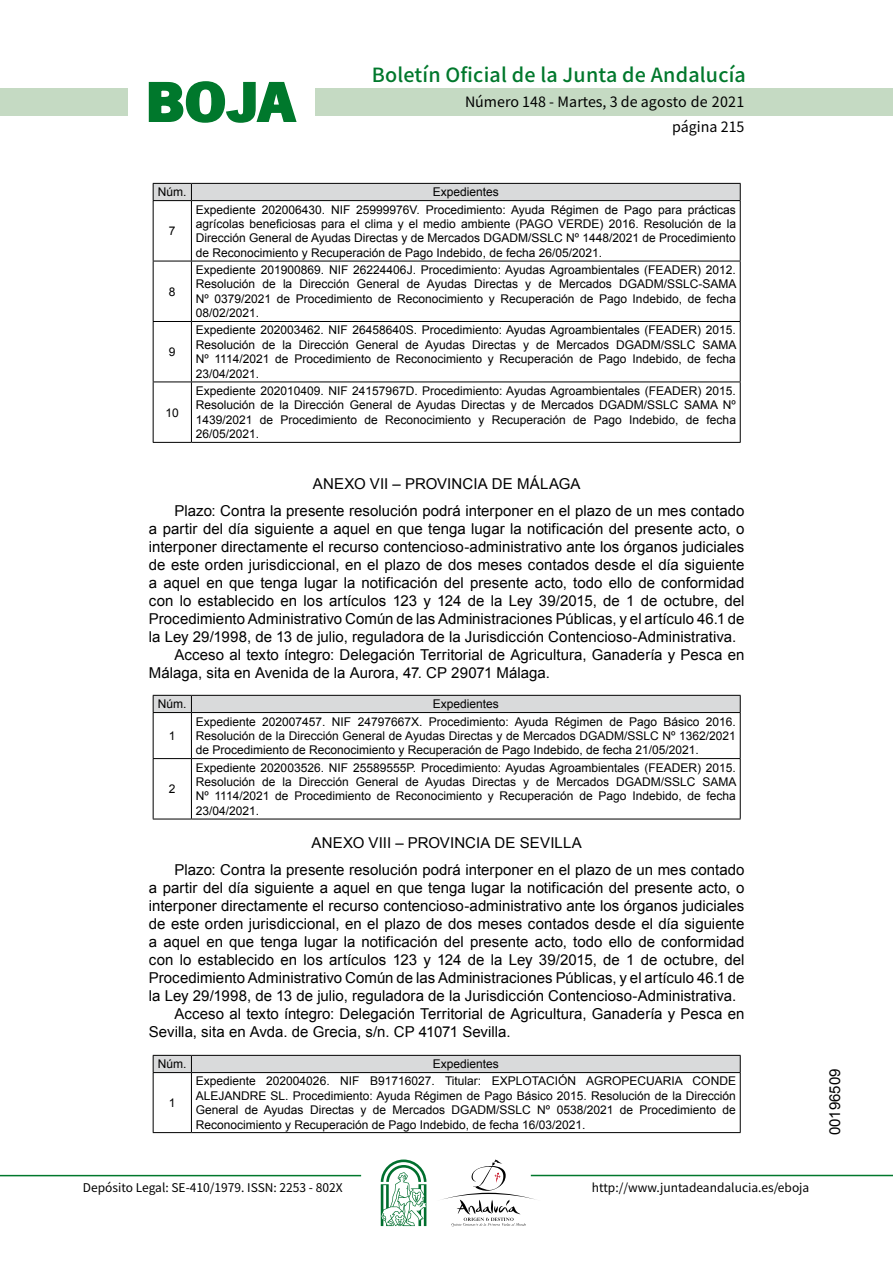
<style>
.page{position:relative;width:893px;height:1263px;background:#fff}
.page>*{position:absolute;margin:0;border:0;box-sizing:border-box;transform-origin:0 0}
.t1{font:700 57.75px "News Got T";color:#00782c;scale:1.14 1}
.t2{font:500 19.5px "Noto Sans HK";letter-spacing:.01em;color:#00782c}
.t3{font:15px/26.5px "Arial";color:#000}
.t4{font:14.25px/24.5px "Noto Sans HK";color:#000;text-align:right}
.t5{font:12px/14.4px "Arial";color:#000;text-align:justify}
.t6{font:12px "Noto Sans HK";color:#000}
</style>
<div class="page">
<div style="left:315px;top:88px;width:577px;height:28px;background:#c5dac3"></div>
<div style="left:0;top:88px;width:128px;height:28px;background:#c5dac3"></div>
<hr style="left:0;top:1175px;width:361px;height:1px;background:#00782c">
<hr style="left:531px;top:1175px;width:361px;height:1px;background:#00782c">
<svg style="left:148px;top:81px;width:149px;height:42px"></svg>
<svg style="left:442px;top:1159px;width:100px;height:67px"></svg>
<svg style="left:381px;top:1160px;width:45px;height:66px"></svg>
<div style="left:153px;top:183px;width:587px;height:17px;background:#d9dadb"></div>
<hr style="left:153px;top:200px;width:38px;height:1px;background:#000">
<hr style="left:153px;top:201px;width:1px;height:60px;background:#000">
<hr style="left:191px;top:200px;width:549px;height:1px;background:#000">
<hr style="left:191px;top:201px;width:1px;height:60px;background:#000">
<hr style="left:739px;top:201px;width:1px;height:60px;background:#000">
<hr style="left:153px;top:261px;width:38px;height:1px;background:#000">
<hr style="left:153px;top:261px;width:1px;height:60px;background:#000">
<hr style="left:191px;top:261px;width:549px;height:1px;background:#000">
<hr style="left:191px;top:261px;width:1px;height:60px;background:#000">
<hr style="left:739px;top:261px;width:1px;height:60px;background:#000">
<hr style="left:153px;top:321px;width:38px;height:1px;background:#000">
<hr style="left:153px;top:322px;width:1px;height:60px;background:#000">
<hr style="left:191px;top:321px;width:549px;height:1px;background:#000">
<hr style="left:191px;top:322px;width:1px;height:60px;background:#000">
<hr style="left:739px;top:322px;width:1px;height:60px;background:#000">
<hr style="left:153px;top:382px;width:38px;height:1px;background:#000">
<hr style="left:153px;top:382px;width:1px;height:60px;background:#000">
<hr style="left:191px;top:382px;width:549px;height:1px;background:#000">
<hr style="left:191px;top:382px;width:1px;height:60px;background:#000">
<hr style="left:739px;top:382px;width:1px;height:60px;background:#000">
<hr style="left:153px;top:442px;width:38px;height:1px;background:#000">
<hr style="left:191px;top:442px;width:549px;height:1px;background:#000">
<div style="left:153px;top:695px;width:587px;height:17px;background:#d9dadb"></div>
<hr style="left:153px;top:712px;width:38px;height:1px;background:#000">
<hr style="left:153px;top:713px;width:1px;height:45px;background:#000">
<hr style="left:191px;top:712px;width:549px;height:1px;background:#000">
<hr style="left:191px;top:713px;width:1px;height:45px;background:#000">
<hr style="left:739px;top:713px;width:1px;height:45px;background:#000">
<hr style="left:153px;top:758px;width:38px;height:1px;background:#000">
<hr style="left:153px;top:759px;width:1px;height:60px;background:#000">
<hr style="left:191px;top:758px;width:549px;height:1px;background:#000">
<hr style="left:191px;top:759px;width:1px;height:60px;background:#000">
<hr style="left:739px;top:759px;width:1px;height:60px;background:#000">
<hr style="left:153px;top:819px;width:38px;height:1px;background:#000">
<hr style="left:191px;top:819px;width:549px;height:1px;background:#000">
<div style="left:153px;top:1055px;width:587px;height:17px;background:#d9dadb"></div>
<hr style="left:153px;top:1072px;width:38px;height:1px;background:#000">
<hr style="left:153px;top:1073px;width:1px;height:59px;background:#000">
<hr style="left:191px;top:1072px;width:549px;height:1px;background:#000">
<hr style="left:191px;top:1073px;width:1px;height:59px;background:#000">
<hr style="left:739px;top:1073px;width:1px;height:59px;background:#000">
<hr style="left:153px;top:1132px;width:38px;height:1px;background:#000">
<hr style="left:191px;top:1132px;width:549px;height:1px;background:#000">
<h1 class="t1" style="left:145px;top:68px;width:133px">BOJA</h1>
<h2 class="t2" style="left:372px;top:64px;width:375px">Boletín Oficial de la Junta de Andalucía</h2>
<p class="t4" style="left:465px;top:90px;width:281px">Número 148 - Martes, 3 de agosto de 2021 página 215</p>
<p class="t5" style="left:158px;top:185px;width:30px">Núm.</p>
<p class="t5" style="left:433px;top:185px;width:68px">Expedientes</p>
<p class="t5" style="left:169px;top:224px;width:8px">7</p>
<p class="t5" style="left:196px;top:202px;width:542px">Expediente 202006430. NIF 25999976V. Procedimiento: Ayuda Régimen de Pago para prácticas agrícolas beneficiosas para el clima y el medio ambiente (PAGO VERDE) 2016. Resolución de la Dirección General de Ayudas Directas y de Mercados DGADM/SSLC Nº 1448/2021 de Procedimiento de Reconocimiento y Recuperación de Pago Indebido, de fecha 26/05/2021.</p>
<p class="t5" style="left:169px;top:284px;width:8px">8</p>
<p class="t5" style="left:169px;top:345px;width:8px">9</p>
<p class="t5" style="left:166px;top:405px;width:15px">10</p>
<p class="t5" style="left:196px;top:263px;width:542px">Expediente 201900869. NIF 26224406J. Procedimiento: Ayudas Agroambientales (FEADER) 2012.<br>Resolución de la Dirección General de Ayudas Directas y de Mercados DGADM/SSLC-SAMA Nº 0379/2021 de Procedimiento de Reconocimiento y Recuperación de Pago Indebido, de fecha 08/02/2021.</p>
<p class="t5" style="left:196px;top:323px;width:542px">Expediente 202003462. NIF 26458640S. Procedimiento: Ayudas Agroambientales (FEADER) 2015.<br>Resolución de la Dirección General de Ayudas Directas y de Mercados DGADM/SSLC SAMA Nº 1114/2021 de Procedimiento de Reconocimiento y Recuperación de Pago Indebido, de fecha 23/04/2021.</p>
<p class="t5" style="left:196px;top:384px;width:542px">Expediente 202010409. NIF 24157967D. Procedimiento: Ayudas Agroambientales (FEADER) 2015.<br>Resolución de la Dirección General de Ayudas Directas y de Mercados DGADM/SSLC SAMA Nº 1439/2021 de Procedimiento de Reconocimiento y Recuperación de Pago Indebido, de fecha 26/05/2021.</p>
<p class="t3" style="left:174px;top:471px;width:571px;text-indent:317px">de Málaga<br>Plazo: Contra la presente resolución podrá interponer en el plazo de un mes contado</p>
<p class="t3" style="left:149px;top:516px;width:597px">a partir del día siguiente a aquel en que tenga lugar la notificación del presente acto, o</p>
<p class="t3" style="left:149px;top:534px;width:597px">interponer directamente el recurso contencioso-administrativo ante los órganos judiciales</p>
<p class="t3" style="left:149px;top:552px;width:597px">de este orden jurisdiccional, en el plazo de dos meses contados desde el día siguiente</p>
<p class="t3" style="left:149px;top:570px;width:597px">a aquel en que tenga lugar la notificación del presente acto, todo ello de conformidad</p>
<p class="t3" style="left:149px;top:588px;width:597px">con lo establecido en los artículos 123 y 124 de la Ley 39/2015, de 1 de octubre, del</p>
<p class="t3" style="left:149px;top:606px;width:597px">Procedimiento Administrativo Común de las Administraciones Públicas, y el artículo 46.1 de</p>
<p class="t3" style="left:149px;top:624px;width:589px">la Ley 29/1998, de 13 de julio, reguladora de la Jurisdicción Contencioso-Administrativa.</p>
<p class="t3" style="left:174px;top:642px;width:571px">Acceso al texto íntegro: Delegación Territorial de Agricultura, Ganadería y Pesca en</p>
<p class="t3" style="left:149px;top:660px;width:402px">Málaga, sita en Avenida de la Aurora, 47. CP 29071 Málaga.</p>
<p class="t5" style="left:158px;top:697px;width:30px">Núm.</p>
<p class="t5" style="left:433px;top:697px;width:68px">Expedientes</p>
<p class="t5" style="left:169px;top:729px;width:8px">1</p>
<p class="t3" style="left:313px;top:471px;width:113px">ANEXO VII – Provincia</p>
<p class="t5" style="left:196px;top:714px;width:541px">Expediente 202007457. NIF 24797667X. Procedimiento: Ayuda Régimen de Pago Básico 2016.<br>Resolución de la Dirección General de Ayudas Directas y de Mercados DGADM/SSLC Nº 1362/2021 de Procedimiento de Reconocimiento y Recuperación de Pago Indebido, de fecha 21/05/2021.</p>
<p class="t5" style="left:196px;top:760px;width:542px">Expediente 202003526. NIF 25589555P. Procedimiento: Ayudas Agroambientales (FEADER) 2015.<br>Resolución de la Dirección General de Ayudas Directas y de Mercados DGADM/SSLC SAMA Nº 1114/2021 de Procedimiento de Reconocimiento y Recuperación de Pago Indebido, de fecha 23/04/2021.</p>
<p class="t3" style="left:311px;top:830px;width:117px">ANEXO VIII – Provincia</p>
<p class="t5" style="left:169px;top:782px;width:8px">2</p>
<p class="t3" style="left:174px;top:830px;width:571px;text-indent:320px">de Sevilla<br>Plazo: Contra la presente resolución podrá interponer en el plazo de un mes contado</p>
<p class="t3" style="left:149px;top:874px;width:597px">a partir del día siguiente a aquel en que tenga lugar la notificación del presente acto, o</p>
<p class="t3" style="left:149px;top:892px;width:597px">interponer directamente el recurso contencioso-administrativo ante los órganos judiciales</p>
<p class="t3" style="left:149px;top:910px;width:597px">de este orden jurisdiccional, en el plazo de dos meses contados desde el día siguiente</p>
<p class="t3" style="left:149px;top:929px;width:597px">a aquel en que tenga lugar la notificación del presente acto, todo ello de conformidad</p>
<p class="t3" style="left:149px;top:947px;width:597px">con lo establecido en los artículos 123 y 124 de la Ley 39/2015, de 1 de octubre, del</p>
<p class="t3" style="left:149px;top:965px;width:597px">Procedimiento Administrativo Común de las Administraciones Públicas, y el artículo 46.1 de</p>
<p class="t3" style="left:149px;top:983px;width:589px">la Ley 29/1998, de 13 de julio, reguladora de la Jurisdicción Contencioso-Administrativa.</p>
<p class="t3" style="left:174px;top:1001px;width:571px">Acceso al texto íntegro: Delegación Territorial de Agricultura, Ganadería y Pesca en</p>
<p class="t3" style="left:149px;top:1019px;width:363px">Sevilla, sita en Avda. de Grecia, s/n. CP 41071 Sevilla.</p>
<p class="t5" style="left:158px;top:1057px;width:30px">Núm.</p>
<p class="t5" style="left:433px;top:1057px;width:68px">Expedientes</p>
<p class="t5" style="left:169px;top:1096px;width:8px">1</p>
<p class="t5" style="left:196px;top:1074px;width:542px">Expediente 202004026. NIF B91716027. Titular: EXPLOTACIÓN AGROPECUARIA CONDE ALEJANDRE SL. Procedimiento: Ayuda Régimen de Pago Básico 2015. Resolución de la Dirección General de Ayudas Directas y de Mercados DGADM/SSLC Nº 0538/2021 de Procedimiento de Reconocimiento y Recuperación de Pago Indebido, de fecha 16/03/2021.</p>
<p class="t3" style="left:821px;top:1135px;width:68px;rotate:-90deg">00196509</p>
<p class="t6" style="left:83px;top:1181px;width:261px">Depósito Legal: SE-410/1979. ISSN: 2253 - 802X</p>
<p class="t6" style="left:592px;top:1181px;width:219px">http://www.juntadeandalucia.es/eboja</p>
</div>
